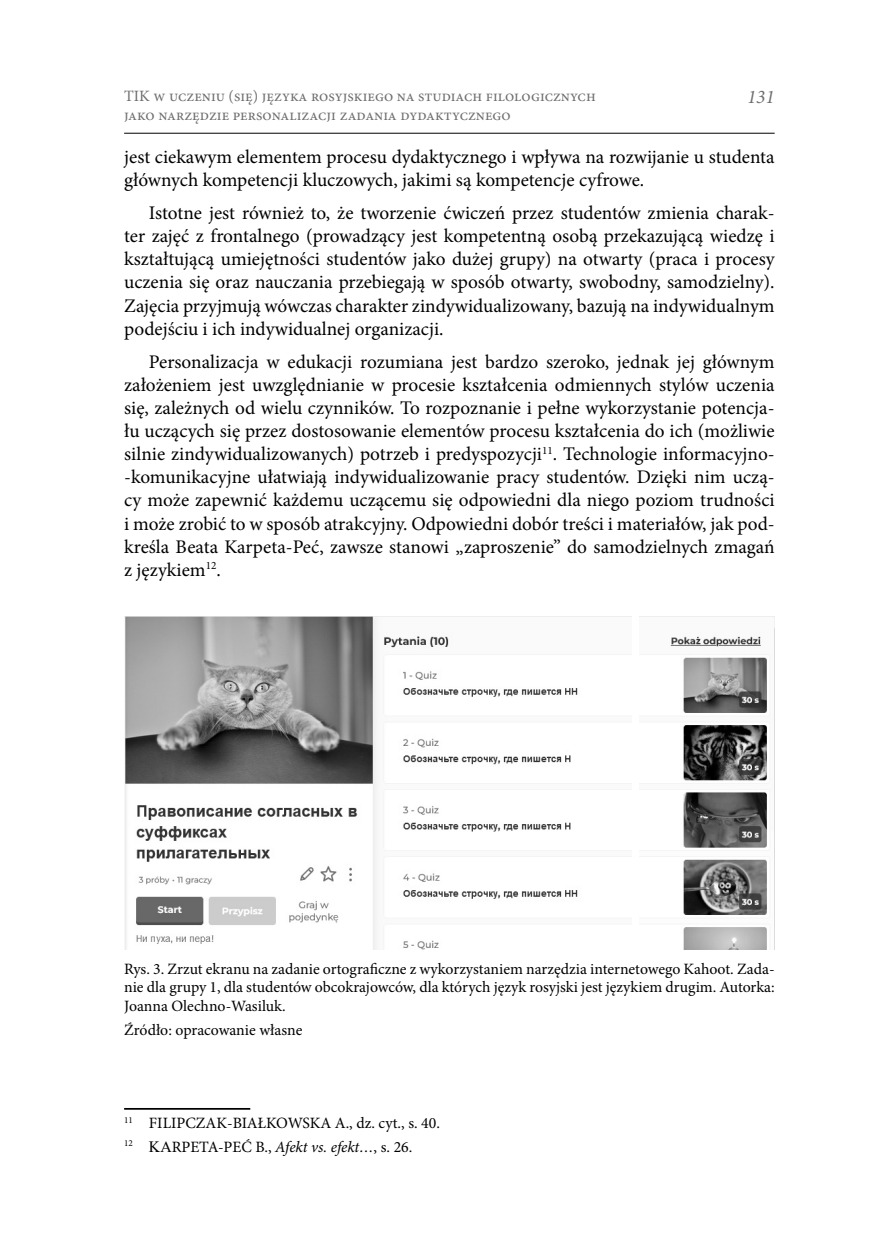
<style>
.page{position:relative;width:874px;height:1241px;background:#fff}
.page>*{position:absolute;margin:0;border:0;box-sizing:border-box;transform-origin:0 0}
.t1{font:19.25px/23.1px "Minion Pro";color:#000;text-align:justify}
.t2{font:italic 19.25px "Minion Pro";color:#6e6e6e}
.źródło{font:15.75px/18.9px "Minion Pro";color:#000;text-align:justify}
.t3{font:15.75px/18.9px "Minion Pro";color:#6e6e6e}
.przypis{font:15.75px "Minion Pro";color:#000}
.s1{font-family:"Times New Roman"}
.s2{font-style:italic}
</style>
<div class="page">
<hr style="left:124px;top:133px;width:650px;height:1px;background:#000">
<img style="left:125px;top:617px;width:506px;height:332px">
<img style="left:639px;top:616px;width:135px;height:333px">
<hr style="left:124px;top:1107px;width:126px;height:2px;background:#000">
<p class="t3" style="left:124px;top:86px;width:473px">TIK w uczeniu (się) języka rosyjskiego na studiach filologicznych jako narzędzie personalizacji zadania dydaktycznego</p>
<p class="t2" style="left:746px;top:84px;width:29px">131</p>
<p class="t1" style="left:124px;top:145px;width:651px">jest ciekawym elementem procesu dydaktycznego i wpływa na rozwijanie u studenta głównych kompetencji kluczowych, jakimi są kompetencje cyfrowe.</p>
<p class="t1" style="left:124px;top:201px;width:651px;text-indent:25px">Istotne jest również to, że tworzenie ćwiczeń przez studentów zmienia charak&shy;ter zajęć z frontalnego (prowadzący jest kompetentną osobą przekazującą wiedzę i kształtującą umiejętności studentów jako dużej grupy) na otwarty (praca i procesy uczenia się oraz nauczania przebiegają w sposób otwarty, swobodny, samodzielny).<br>Zajęcia przyjmują wówczas charakter zindywidualizowany, bazują na indywidualnym podejściu i ich indywidualnej organizacji.</p>
<p class="t1" style="left:124px;top:350px;width:651px;text-indent:25px">Personalizacja w edukacji rozumiana jest bardzo szeroko, jednak jej głównym założeniem jest uwzględnianie w procesie kształcenia odmiennych stylów uczenia się, zależnych od wielu czynników. To rozpoznanie i pełne wykorzystanie potencja&shy;łu uczących się przez dostosowanie elementów procesu kształcenia do ich (możliwie silnie zindywidualizowanych) potrzeb i predyspozycji<sup>11</sup>. Technologie informacyjno--komunikacyjne ułatwiają indywidualizowanie pracy studentów. Dzięki nim uczą&shy;cy może zapewnić każdemu uczącemu się odpowiedni dla niego poziom trudności i może zrobić to w sposób atrakcyjny. Odpowiedni dobór treści i materiałów, jak pod&shy;kreśla Beata Karpeta-Peć, zawsze stanowi „zaproszenie” do samodzielnych zmagań z językiem<sup>12</sup>.</p>
<p class="źródło" style="left:124px;top:958px;width:651px">Rys. 3. Zrzut ekranu na zadanie ortograficzne z wykorzystaniem narzędzia internetowego Kahoot. Zada&shy;nie dla grupy 1, dla studentów obcokrajowców, dla których język rosyjski jest językiem drugim. Autorka:<br>Joanna Olechno-Wasiluk.</p>
<p class="źródło" style="left:124px;top:1020px;width:180px">Źródło: opracowanie własne</p>
<p class="przypis" style="left:124px;top:1111px;width:317px"><sup>11</sup> FILIPCZAK-BIAŁKOWSKA A., dz. cyt., s. 40.</p>
<p class="przypis" style="left:124px;top:1135px;width:290px"><sup>12</sup> <span class="s1">KA</span>RPETA-PEĆ B., <span class="s2">Afekt vs. efekt…</span>, s. 26.</p>
</div>
